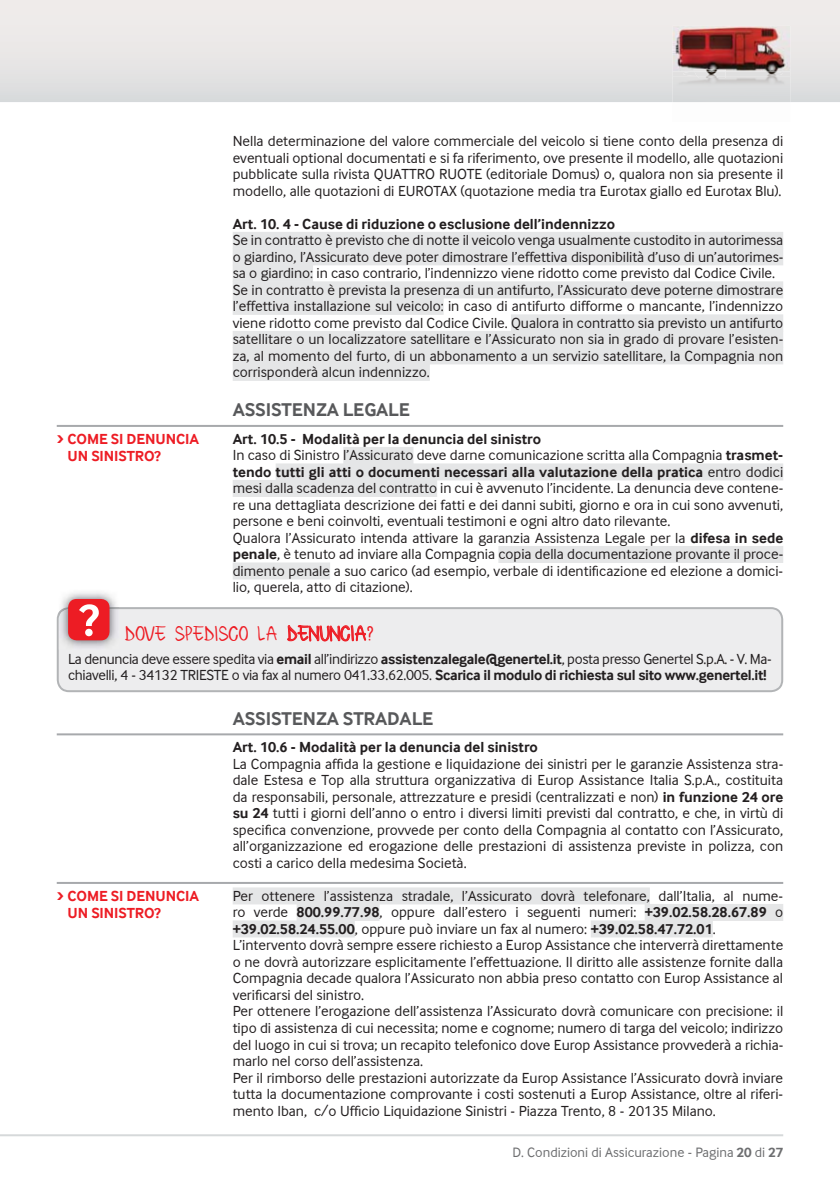
<style>
.page{position:relative;width:840px;height:1191px;background:#fff}
.page>*{position:absolute;margin:0;border:0;box-sizing:border-box;transform-origin:0 0}
.t1{font:700 30px "GENERTEL Script";letter-spacing:.005em;color:#ed1c24}
.t2{font:700 19px "Inter Face Da Ma";letter-spacing:-.005em;color:#58595b}
.t3{font:15px/16.4px "Inter Face Da Ma";color:#231f20}
.t4{font:15px/16px "Inter Face Da Ma";letter-spacing:-.02em;color:#231f20}
.t5{font:700 15px "Inter Face Da Ma";color:#231f20}
.t6{font:700 15px/17px "Inter Face Da Ma";letter-spacing:-.005em;color:#ed1c24}
.t7{font:14px "Inter Face Da Ma";color:#6d6e70}
.s1{font-weight:700}
</style>
<div class="page">
<svg style="left:0;top:0;width:839px;height:102px;background:#e7e5e5"></svg>
<hr style="left:0;top:1134px;width:782px;height:2px;background:#d6d9da">
<img style="left:672px;top:26px;width:117px;height:46px">
<img style="left:693px;top:69px;width:32px;height:3px">
<img style="left:694px;top:71px;width:75px;height:1px">
<img style="left:672px;top:76px;width:117px;height:26px">
<img style="left:696px;top:76px;width:29px;height:2px">
<img style="left:672px;top:72px;width:117px;height:4px">
<img style="left:682px;top:72px;width:100px;height:4px">
<img style="left:694px;top:72px;width:31px;height:4px">
<div style="left:232px;top:232px;width:550px;height:17px;background:#e5e6e7"></div>
<div style="left:232px;top:248px;width:550px;height:17px;background:#e5e6e7"></div>
<div style="left:232px;top:265px;width:81px;height:17px;background:#e5e6e7"></div>
<div style="left:232px;top:281px;width:550px;height:17px;background:#e5e6e7"></div>
<div style="left:232px;top:298px;width:211px;height:17px;background:#e5e6e7"></div>
<div style="left:510px;top:314px;width:272px;height:17px;background:#e5e6e7"></div>
<div style="left:232px;top:331px;width:550px;height:17px;background:#e5e6e7"></div>
<div style="left:232px;top:347px;width:550px;height:17px;background:#e5e6e7"></div>
<div style="left:232px;top:364px;width:197px;height:17px;background:#e5e6e7"></div>
<hr style="left:57px;top:425px;width:725px;height:2px;background:#a7a9ac">
<div style="left:343px;top:447px;width:70px;height:17px;background:#e5e6e7"></div>
<div style="left:275px;top:463px;width:507px;height:17px;background:#e5e6e7"></div>
<div style="left:232px;top:480px;width:205px;height:17px;background:#e5e6e7"></div>
<div style="left:498px;top:546px;width:284px;height:17px;background:#e5e6e7"></div>
<div style="left:232px;top:562px;width:98px;height:17px;background:#e5e6e7"></div>
<hr style="left:57px;top:733px;width:725px;height:2px;background:#a7a9ac">
<hr style="left:57px;top:882px;width:725px;height:2px;background:#a7a9ac">
<div style="left:232px;top:887px;width:417px;height:17px;background:#e5e6e7"></div>
<div style="left:296px;top:904px;width:83px;height:17px;background:#e5e6e7"></div>
<div style="left:644px;top:904px;width:138px;height:17px;background:#e5e6e7"></div>
<div style="left:232px;top:920px;width:122px;height:17px;background:#e5e6e7"></div>
<div style="left:590px;top:920px;width:122px;height:17px;background:#e5e6e7"></div>
<div style="left:57px;top:607px;width:725px;height:85px;background:#ededee"></div>
<img style="left:61px;top:592px;width:55px;height:15px">
<img style="left:59px;top:618px;width:60px;height:31px">
<img style="left:59px;top:607px;width:60px;height:11px">
<div style="left:68px;top:599px;width:41px;height:41px;background:#ed1c24;border-radius:9px"></div>
<svg style="left:79px;top:604px;width:20px;height:32px"></svg>
<p class="t6" style="left:68px;top:430px;width:133px;text-indent:-11px">❯ COME SI DENUNCIA<br>UN SINISTRO?</p>
<p class="t3" style="left:232px;top:133px;width:552px;text-align:justify">Nella determinazione del valore commerciale del veicolo si tiene conto della presenza di eventuali optional documentati e si fa riferimento, ove presente il modello, alle quotazioni pubblicate sulla rivista QUATTRO RUOTE (editoriale Domus) o, qualora non sia presente il modello, alle quotazioni di EUROTAX (quotazione media tra Eurotax giallo ed Eurotax Blu).</p>
<p class="t5" style="left:232px;top:215px;width:383px">Art. 10. 4 - Cause di riduzione o esclusione dell’indennizzo</p>
<p class="t3" style="left:232px;top:232px;width:552px">Se in contratto è previsto che di notte il veicolo venga usualmente custodito in autorimessa o giardino, l’Assicurato deve poter dimostrare l’effettiva disponibilità d’uso di un’autorimes&shy;sa o giardino: in caso contrario, l’indennizzo viene ridotto come previsto dal Codice Civile.<br>Se in contratto è prevista la presenza di un antifurto, l’Assicurato deve poterne dimostrare l’effettiva installazione sul veicolo: in caso di antifurto difforme o mancante, l’indennizzo viene ridotto come previsto dal Codice Civile. Qualora in contratto sia previsto un antifurto satellitare o un localizzatore satellitare e l’Assicurato non sia in grado di provare l’esisten&shy;za, al momento del furto, di un abbonamento a un servizio satellitare, la Compagnia non corrisponderà alcun indennizzo.</p>
<p class="t2" style="left:232px;top:399px;width:178px">ASSISTENZA LEGALE</p>
<p class="t3" style="left:232px;top:430px;width:552px"><span class="s1">Art. 10.5 - Modalità per la denuncia del sinistro<br></span>In caso di Sinistro l’Assicurato deve darne comunicazione scritta alla Compagnia <span class="s1">trasmet&shy;tendo tutti gli atti o documenti necessari alla valutazione della pratica</span> entro dodici mesi dalla scadenza del contratto in cui è avvenuto l’incidente. La denuncia deve contene&shy;re una dettagliata descrizione dei fatti e dei danni subiti, giorno e ora in cui sono avvenuti, persone e beni coinvolti, eventuali testimoni e ogni altro dato rilevante.<br>Qualora l’Assicurato intenda attivare la garanzia Assistenza Legale per la <span class="s1">difesa in sede penale</span>, è tenuto ad inviare alla Compagnia copia della documentazione provante il proce&shy;dimento penale a suo carico (ad esempio, verbale di identificazione ed elezione a domici&shy;lio, querela, atto di citazione).</p>
<h1 class="t1" style="left:125px;top:619px;width:250px">Dove spedisco la denuncia?</h1>
<p class="t4" style="left:68px;top:650px;width:704px">La denuncia deve essere spedita via <span class="s1">email</span> all’indirizzo <span class="s1">assistenzalegale@genertel.it</span>, posta presso Genertel S.p.A. - V. Ma&shy;chiavelli, 4 - 34132 TRIESTE o via fax al numero 041.33.62.005. <span class="s1">Scarica il modulo di richiesta sul sito www.genertel.it!</span></p>
<p class="t6" style="left:68px;top:887px;width:133px;text-indent:-11px">❯ COME SI DENUNCIA<br>UN SINISTRO?</p>
<p class="t2" style="left:232px;top:707px;width:202px">ASSISTENZA STRADALE</p>
<p class="t5" style="left:232px;top:739px;width:306px">Art. 10.6 - Modalità per la denuncia del sinistro</p>
<p class="t3" style="left:232px;top:755px;width:552px;text-align:justify">La Compagnia affida la gestione e liquidazione dei sinistri per le garanzie Assistenza stra&shy;dale Estesa e Top alla struttura organizzativa di Europ Assistance Italia S.p.A., costituita da responsabili, personale, attrezzature e presidi (centralizzati e non) <span class="s1">in funzione 24 ore su 24</span> tutti i giorni dell’anno o entro i diversi limiti previsti dal contratto, e che, in virtù di specifica convenzione, provvede per conto della Compagnia al contatto con l’Assicurato, all’organizzazione ed erogazione delle prestazioni di assistenza previste in polizza, con costi a carico della medesima Società.</p>
<p class="t3" style="left:232px;top:887px;width:552px">Per ottenere l’assistenza stradale, l’Assicurato dovrà telefonare, dall’Italia, al nume&shy;ro verde <span class="s1">800.99.77.98</span>, oppure dall’estero i seguenti numeri: <span class="s1">+39.02.58.28.67.89</span> o <span class="s1">+39.02.58.24.55.00</span>, oppure può inviare un fax al numero: <span class="s1">+39.02.58.47.72.01</span>.<br>L’intervento dovrà sempre essere richiesto a Europ Assistance che interverrà direttamente o ne dovrà autorizzare esplicitamente l’effettuazione. Il diritto alle assistenze fornite dalla Compagnia decade qualora l’Assicurato non abbia preso contatto con Europ Assistance al verificarsi del sinistro.<br>Per ottenere l’erogazione dell’assistenza l’Assicurato dovrà comunicare con precisione: il tipo di assistenza di cui necessita; nome e cognome; numero di targa del veicolo; indirizzo del luogo in cui si trova; un recapito telefonico dove Europ Assistance provvederà a richia&shy;marlo nel corso dell’assistenza.<br>Per il rimborso delle prestazioni autorizzate da Europ Assistance l’Assicurato dovrà inviare tutta la documentazione comprovante i costi sostenuti a Europ Assistance, oltre al riferi&shy;mento Iban, c/o Ufficio Liquidazione Sinistri - Piazza Trento, 8 - 20135 Milano.</p>
<p class="t7" style="left:512px;top:1144px;width:272px">D. Condizioni di Assicurazione - Pagina <span class="s1">20</span> di <span class="s1">27</span></p>
</div>
